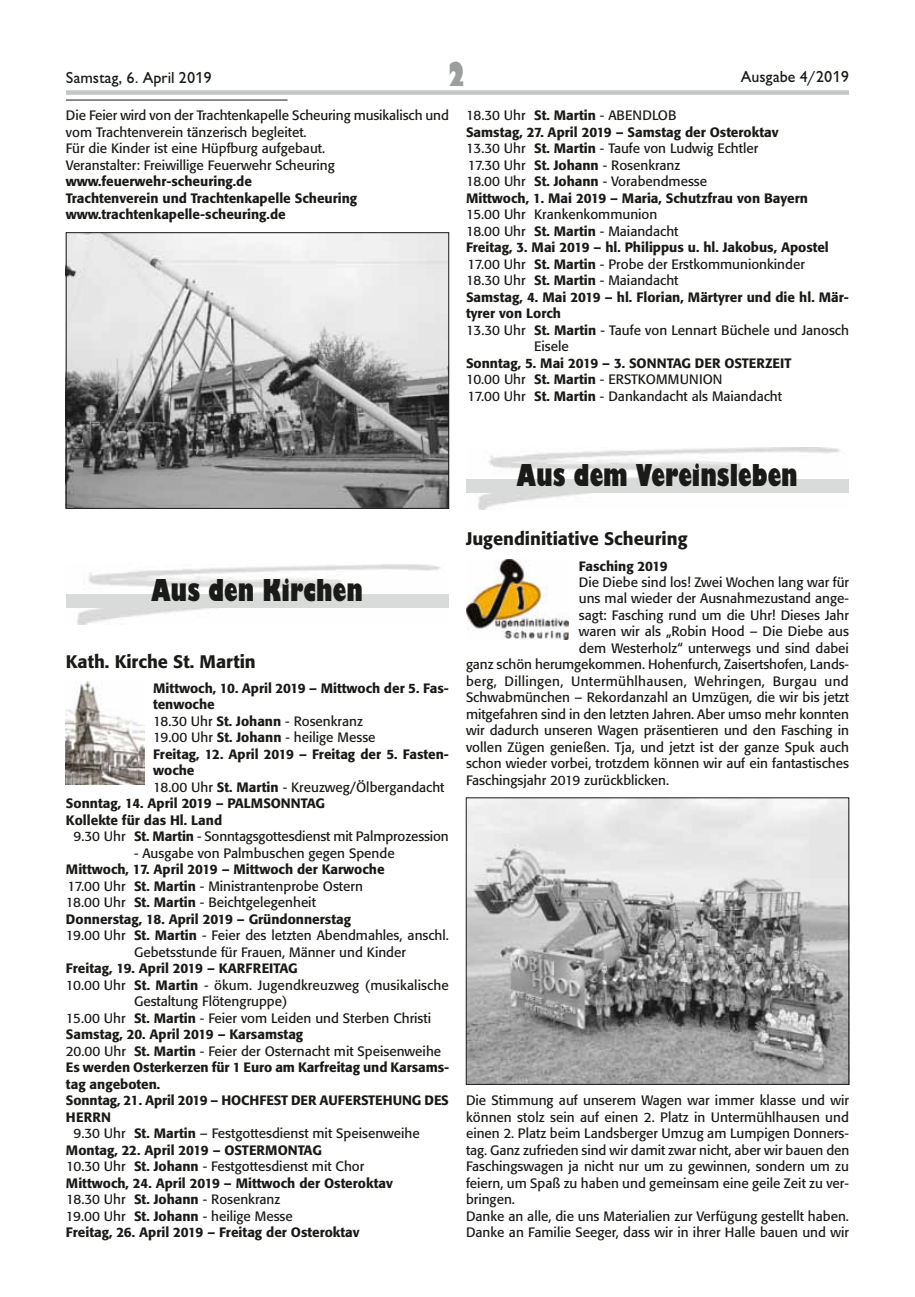
<style>
.page{position:relative;width:915px;height:1297px;background:#fff}
.page>*{position:absolute;margin:0;border:0;box-sizing:border-box;transform-origin:0 0}
.t1{font:800 condensed 36px "Giltus T";color:#9c9d9d}
.t2{font:800 condensed 33px "Giltus T";color:#1a1a18}
.t3{font:500 18px "Formata";color:#1a1a18}
.t4{font:500 16.5px "Giltus T";color:#1a1a18}
.t5{font:13.5px/16.5px "Formata";color:#1a1a18}
.t6{font:500 13.5px/16.5px "Formata";color:#1a1a18}
.t7{font:13.5px "Formata";letter-spacing:.02em;color:#1a1a18}
.s1{font-weight:400}
.s2{font-weight:500}
</style>
<div class="page">
<div style="left:66px;top:90px;width:782px;height:5px;background:#c5c6c6"></div>
<hr style="left:66px;top:100px;width:221px;height:1px;background:#1a1a18">
<img style="left:68px;top:234px;width:379px;height:273px">
<div style="left:66px;top:232px;width:383px;height:277px;border:1px solid #1a1a18"></div>
<img style="left:77px;top:564px;width:363px;height:61px">
<div style="left:66px;top:594px;width:382px;height:14px;background:#d9dada"></div>
<img style="left:66px;top:681px;width:78px;height:103px">
<img style="left:466px;top:448px;width:382px;height:62px">
<div style="left:466px;top:479px;width:382px;height:13px;background:#d9dada"></div>
<img style="left:468px;top:800px;width:378px;height:282px">
<img style="left:466px;top:559px;width:102px;height:81px">
<p class="t4" style="left:66px;top:68px;width:147px">Samstag, 6. April 2019</p>
<h1 class="t1" style="left:447px;top:53px;width:19px">2</h1>
<p class="t4" style="left:740px;top:67px;width:110px">Ausgabe 4/2019</p>
<p class="t5" style="left:66px;top:107px;width:384px">Die Feier wird von der Trachtenkapelle Scheuring musikalisch und vom Trachtenverein tänzerisch begleitet.<br>Für die Kinder ist eine Hüpfburg aufgebaut.<br>Veranstalter: Freiwillige Feuerwehr Scheuring</p>
<p class="t6" style="left:66px;top:173px;width:293px">www.feuerwehr-scheuring.de<br>Trachtenverein und Trachtenkapelle Scheuring www.trachtenkapelle-scheuring.de</p>
<p class="t6" style="left:466px;top:107px;width:343px"><span class="s1">18.30 Uhr</span> St. Martin <span class="s1">- ABENDLOB<br></span>Samstag, 27. April 2019 – Samstag der Osteroktav <span class="s1">13.30 Uhr</span> St. Martin <span class="s1">- Taufe von Ludwig Echtler<br>17.30 Uhr</span> St. Johann <span class="s1">- Rosenkranz<br>18.00 Uhr</span> St. Johann <span class="s1">- Vorabendmesse<br></span>Mittwoch, 1. Mai 2019 – Maria, Schutzfrau von Bayern</p>
<p class="t5" style="left:466px;top:206px;width:193px">15.00 Uhr Krankenkommunion</p>
<p class="t5" style="left:466px;top:223px;width:214px">18.00 Uhr <span class="s2">St. Martin</span> - Maiandacht</p>
<p class="t6" style="left:466px;top:239px;width:364px">Freitag, 3. Mai 2019 – hl. Philippus u. hl. Jakobus, Apostel</p>
<p class="t5" style="left:467px;top:256px;width:338px">17.00 Uhr <span class="s2">St. Martin</span> - Probe der Erstkommunionkinder</p>
<p class="t5" style="left:466px;top:272px;width:214px">18.30 Uhr <span class="s2">St. Martin</span> - Maiandacht</p>
<p class="t6" style="left:466px;top:289px;width:384px">Samstag, 4. Mai 2019 – hl. Florian, Märtyrer und die hl. Mär-</p>
<p class="t6" style="left:466px;top:305px;width:97px">tyrer von Lorch</p>
<p class="t5" style="left:466px;top:322px;width:384px">13.30 Uhr <span class="s2">St. Martin</span> - Taufe von Lennart Büchele und Janosch</p>
<p class="t5" style="left:534px;top:338px;width:36px">Eisele</p>
<p class="t6" style="left:466px;top:355px;width:327px">Sonntag, 5. Mai 2019 – 3. SONNTAG DER OSTERZEIT<br><span class="s1">10.00 Uhr</span> St. Martin <span class="s1">- ERSTKOMMUNION<br>17.00 Uhr</span> St. Martin <span class="s1">- Dankandacht als Maiandacht</span></p>
<h2 class="t2" style="left:516px;top:455px;width:282px">Aus dem Vereinsleben</h2>
<h2 class="t2" style="left:151px;top:570px;width:213px">Aus den Kirchen</h2>
<h3 class="t3" style="left:66px;top:650px;width:191px">Kath. Kirche St. Martin</h3>
<p class="t6" style="left:153px;top:680px;width:297px">Mittwoch, 10. April 2019 – Mittwoch der 5. Fas-</p>
<p class="t6" style="left:153px;top:696px;width:63px">tenwoche</p>
<p class="t5" style="left:153px;top:713px;width:211px">18.30 Uhr <span class="s2">St. Johann</span> - Rosenkranz</p>
<p class="t5" style="left:153px;top:729px;width:224px">19.00 Uhr <span class="s2">St. Johann</span> - heilige Messe</p>
<p class="t6" style="left:153px;top:746px;width:297px">Freitag, 12. April 2019 – Freitag der 5. Fasten-</p>
<p class="t6" style="left:153px;top:762px;width:43px">woche</p>
<p class="t5" style="left:153px;top:779px;width:293px">18.00 Uhr <span class="s2">St. Martin</span> - Kreuzweg/Ölbergandacht</p>
<p class="t6" style="left:66px;top:795px;width:260px">Sonntag, 14. April 2019 – PALMSONNTAG</p>
<p class="t6" style="left:66px;top:812px;width:158px">Kollekte für das Hl. Land</p>
<p class="t5" style="left:73px;top:828px;width:376px">9.30 Uhr <span class="s2">St. Martin</span> - Sonntagsgottesdienst mit Palmprozession</p>
<p class="t5" style="left:134px;top:845px;width:262px">- Ausgabe von Palmbuschen gegen Spende</p>
<p class="t6" style="left:66px;top:861px;width:320px">Mittwoch, 17. April 2019 – Mittwoch der Karwoche</p>
<p class="t5" style="left:67px;top:878px;width:297px">17.00 Uhr <span class="s2">St. Martin</span> - Ministrantenprobe Ostern</p>
<p class="t5" style="left:66px;top:894px;width:251px">18.00 Uhr <span class="s2">St. Martin</span> - Beichtgelegenheit</p>
<p class="t6" style="left:66px;top:911px;width:286px">Donnerstag, 18. April 2019 – Gründonnerstag</p>
<p class="t5" style="left:66px;top:927px;width:384px">19.00 Uhr <span class="s2">St. Martin</span> - Feier des letzten Abendmahles, anschl.</p>
<p class="t5" style="left:134px;top:944px;width:273px">Gebetsstunde für Frauen, Männer und Kinder</p>
<p class="t6" style="left:66px;top:960px;width:233px">Freitag, 19. April 2019 – KARFREITAG</p>
<p class="t5" style="left:66px;top:977px;width:384px">10.00 Uhr <span class="s2">St. Martin</span> - ökum. Jugendkreuzweg (musikalische</p>
<p class="t5" style="left:134px;top:993px;width:155px">Gestaltung Flötengruppe)</p>
<p class="t5" style="left:66px;top:1010px;width:366px">15.00 Uhr <span class="s2">St. Martin</span> - Feier vom Leiden und Sterben Christi</p>
<p class="t6" style="left:66px;top:1026px;width:239px">Samstag, 20. April 2019 – Karsamstag</p>
<p class="t5" style="left:66px;top:1043px;width:376px">20.00 Uhr <span class="s2">St. Martin</span> - Feier der Osternacht mit Speisenweihe</p>
<p class="t6" style="left:66px;top:1059px;width:384px">Es werden Osterkerzen für 1 Euro am Karfreitag und Karsams-</p>
<p class="t6" style="left:66px;top:1076px;width:96px">tag angeboten.</p>
<p class="t6" style="left:66px;top:1092px;width:384px">Sonntag, 21. April 2019 – HOCHFEST DER AUFERSTEHUNG DES</p>
<p class="t6" style="left:66px;top:1109px;width:46px">HERRN</p>
<p class="t5" style="left:73px;top:1125px;width:348px">9.30 Uhr <span class="s2">St. Martin</span> – Festgottesdienst mit Speisenweihe</p>
<p class="t6" style="left:66px;top:1142px;width:257px">Montag, 22. April 2019 – OSTERMONTAG</p>
<p class="t5" style="left:66px;top:1158px;width:299px">10.30 Uhr <span class="s2">St. Johann</span> - Festgottesdienst mit Chor</p>
<p class="t6" style="left:66px;top:1175px;width:328px">Mittwoch, 24. April 2019 – Mittwoch der Osteroktav</p>
<p class="t5" style="left:66px;top:1191px;width:216px">18.30 Uhr <span class="s2">St. Johann</span> - Rosenkranz</p>
<p class="t5" style="left:66px;top:1208px;width:228px">19.00 Uhr <span class="s2">St. Johann</span> - heilige Messe</p>
<p class="t6" style="left:66px;top:1224px;width:295px">Freitag, 26. April 2019 – Freitag der Osteroktav</p>
<h3 class="t3" style="left:466px;top:528px;width:223px">Jugendinitiative Scheuring</h3>
<p class="t6" style="left:578px;top:557px;width:90px">Fasching 2019</p>
<p class="t5" style="left:578px;top:574px;width:272px">Die Diebe sind los! Zwei Wochen lang war für</p>
<p class="t5" style="left:578px;top:590px;width:272px">uns mal wieder der Ausnahmezustand ange-</p>
<p class="t5" style="left:578px;top:607px;width:271px">sagt: Fasching rund um die Uhr! Dieses Jahr</p>
<p class="t5" style="left:578px;top:623px;width:271px">waren wir als „Robin Hood – Die Diebe aus</p>
<p class="t5" style="left:578px;top:640px;width:271px">dem Westerholz“ unterwegs und sind dabei</p>
<p class="t5" style="left:466px;top:656px;width:384px">ganz schön herumgekommen. Hohenfurch, Zaisertshofen, Lands-</p>
<p class="t7" style="left:466px;top:673px;width:384px">berg, Dillingen, Untermühlhausen, Wehringen, Burgau und</p>
<p class="t5" style="left:466px;top:689px;width:384px">Schwabmünchen – Rekordanzahl an Umzügen, die wir bis jetzt</p>
<p class="t5" style="left:466px;top:706px;width:384px">mitgefahren sind in den letzten Jahren. Aber umso mehr konnten</p>
<p class="t5" style="left:466px;top:722px;width:384px">wir dadurch unseren Wagen präsentieren und den Fasching in</p>
<p class="t5" style="left:466px;top:739px;width:384px">vollen Zügen genießen. Tja, und jetzt ist der ganze Spuk auch</p>
<p class="t5" style="left:466px;top:755px;width:384px">schon wieder vorbei, trotzdem können wir auf ein fantastisches</p>
<p class="t5" style="left:466px;top:772px;width:205px">Faschingsjahr 2019 zurückblicken.</p>
<p class="t5" style="left:466px;top:1092px;width:384px">Die Stimmung auf unserem Wagen war immer klasse und wir können stolz sein auf einen 2. Platz in Untermühlhausen und einen 2. Platz beim Landsberger Umzug am Lumpigen Donners&shy;tag. Ganz zufrieden sind wir damit zwar nicht, aber wir bauen den Faschingswagen ja nicht nur um zu gewinnen, sondern um zu feiern, um Spaß zu haben und gemeinsam eine geile Zeit zu ver&shy;bringen.<br>Danke an alle, die uns Materialien zur Verfügung gestellt haben.<br>Danke an Familie Seeger, dass wir in ihrer Halle bauen und wir</p>
</div>
